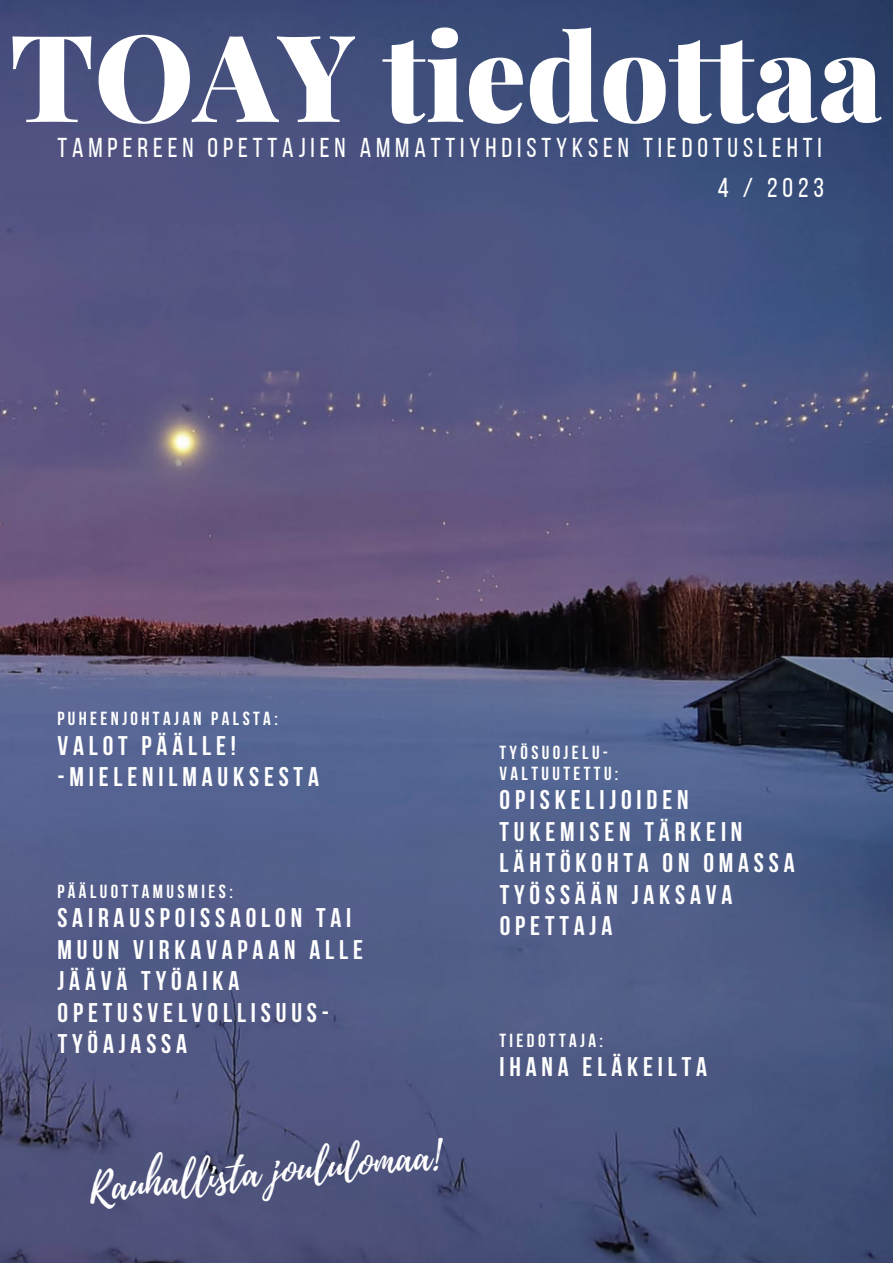
<style>
.page{position:relative;width:893px;height:1263px;background:#fff}
.page>*{position:absolute;margin:0;border:0;box-sizing:border-box;transform-origin:0 0}
.t1{font:900 121.05px "Playfair Display";color:#fff}
.t2{font:40.65px "Playlist Script";color:#fff}
.t3{font:27.3px/40.2px "Bebas Neue";letter-spacing:.18em;color:#fff;text-align:right}
.t4{font:700 26.85px/31.5px "Bebas Neue";letter-spacing:.18em;color:#fff}
.t5{font:700 18.9px/21.3px "Bebas Neue";letter-spacing:.18em;color:#fff}
</style>
<div class="page">
<img style="left:0;top:0;width:893px;height:1263px">
<p class="t1" style="left:10px;top:-19px;width:874px">TOAY tiedottaa</p>
<p class="t3" style="left:57px;top:127px;width:768px">TAMPEREEN OPETTAJIEN AMMATTIYHDISTYKSEN TIEDOTUSLEHTI<br>4 / 2023</p>
<p class="t5" style="left:57px;top:708px;width:222px">PUHEENJOHTAJAN PALSTA:</p>
<p class="t4" style="left:57px;top:729px;width:263px">VALOT PÄÄLLE! -MIELENILMAUKSESTA</p>
<p class="t5" style="left:57px;top:881px;width:177px">PÄÄLUOTTAMUSMIES:</p>
<p class="t4" style="left:57px;top:902px;width:307px">SAIRAUSPOISSAOLON TAI<br>MUUN VIRKAVAPAAN ALLE<br>JÄÄVÄ TYÖAIKA<br>OPETUSVELVOLLISUUS-<br>TYÖAJASSA</p>
<p class="t2" style="left:87px;top:1158px;width:353px;rotate:-5deg">Rauhallista joululomaa!</p>
<p class="t5" style="left:499px;top:741px;width:120px">TYÖSUOJELU-<br>VALTUUTETTU:</p>
<p class="t4" style="left:499px;top:784px;width:297px">OPISKELIJOIDEN<br>TUKEMISEN TÄRKEIN<br>LÄHTÖKOHTA ON OMASSA<br>TYÖSSÄÄN JAKSAVA<br>OPETTAJA</p>
<p class="t5" style="left:499px;top:1029px;width:105px">TIEDOTTAJA:</p>
<p class="t4" style="left:499px;top:1051px;width:209px">IHANA ELÄKEILTA</p>
</div>
